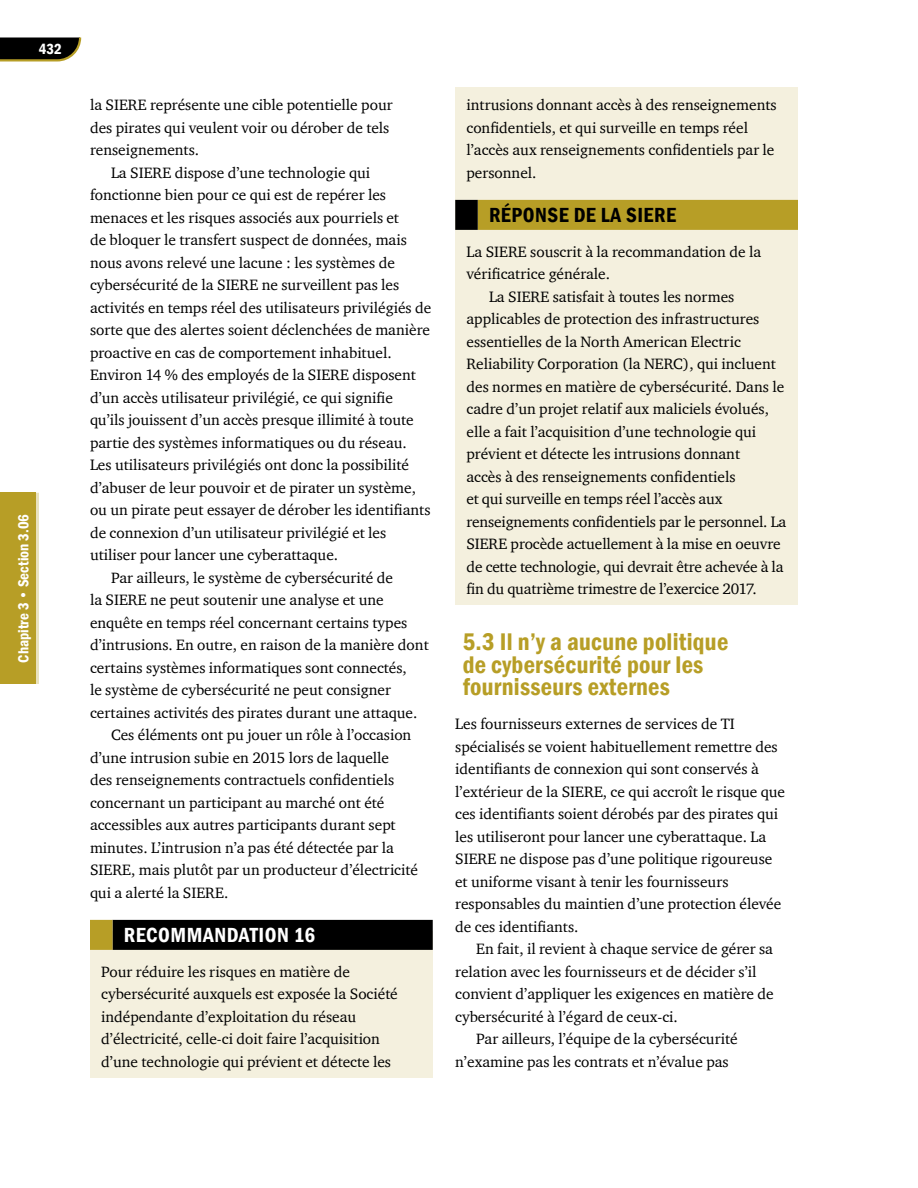
<style>
.page{position:relative;width:918px;height:1188px;background:#fff}
.page>*{position:absolute;margin:0;border:0;box-sizing:border-box;transform-origin:0 0}
.t1{font:600 condensed 24.75px/22.5px "Franklin Gothic";letter-spacing:.01em;color:#b79e26}
.t2{font:600 condensed 21px "Franklin Gothic";letter-spacing:.025em;color:#fff}
.t3{font:600 condensed 21px "Franklin Gothic";letter-spacing:.025em;color:#000}
.t4{font:15.3px/22.5px "Charter ITC";color:#000}
.t5{font:600 condensed 15px "Franklin Gothic";color:#fff}
</style>
<div class="page">
<svg style="left:0;top:38px;width:82px;height:24px;background:#2b281b"></svg>
<div style="left:0;top:493px;width:36px;height:191px;background:#b79e26"></div>
<hr style="left:36px;top:493px;width:3px;height:191px;background:#e9e2be">
<div style="left:90px;top:932px;width:343px;height:146px;background:#f4f0de"></div>
<div style="left:455px;top:88px;width:343px;height:517px;background:#f4f0de"></div>
<div style="left:112px;top:920px;width:321px;height:30px;background:#000"></div>
<div style="left:90px;top:920px;width:22px;height:30px;background:#b79e26"></div>
<div style="left:478px;top:200px;width:320px;height:30px;background:#b79e26"></div>
<div style="left:455px;top:200px;width:23px;height:30px;background:#000"></div>
<p class="t5" style="left:39px;top:39px;width:24px">432</p>
<p class="t5" style="left:13px;top:663px;width:150px;rotate:-90deg">Chapitre 3 • Section 3.06</p>
<p class="t4" style="left:90px;top:93px;width:304px">la SIERE représente une cible potentielle pour des pirates qui veulent voir ou dérober de tels renseignements.</p>
<p class="t4" style="left:111px;top:161px;width:261px">La SIERE dispose d’une technologie qui</p>
<p class="t4" style="left:90px;top:183px;width:298px">fonctionne bien pour ce qui est de repérer les</p>
<p class="t4" style="left:90px;top:206px;width:311px">menaces et les risques associés aux pourriels et</p>
<p class="t4" style="left:90px;top:228px;width:318px">de bloquer le transfert suspect de données, mais</p>
<p class="t4" style="left:90px;top:251px;width:306px">nous avons relevé une lacune : les systèmes de</p>
<p class="t4" style="left:90px;top:273px;width:311px">cybersécurité de la SIERE ne surveillent pas les</p>
<p class="t4" style="left:90px;top:296px;width:343px">activités en temps réel des utilisateurs privilégiés de</p>
<p class="t4" style="left:90px;top:318px;width:342px">sorte que des alertes soient déclenchées de manière</p>
<p class="t4" style="left:90px;top:341px;width:303px">proactive en cas de comportement inhabituel.</p>
<p class="t4" style="left:90px;top:363px;width:327px">Environ 14 % des employés de la SIERE disposent</p>
<p class="t4" style="left:90px;top:386px;width:305px">d’un accès utilisateur privilégié, ce qui signifie</p>
<p class="t4" style="left:90px;top:408px;width:325px">qu’ils jouissent d’un accès presque illimité à toute</p>
<p class="t4" style="left:90px;top:431px;width:318px">partie des systèmes informatiques ou du réseau.</p>
<p class="t4" style="left:90px;top:453px;width:320px">Les utilisateurs privilégiés ont donc la possibilité</p>
<p class="t4" style="left:90px;top:476px;width:328px">d’abuser de leur pouvoir et de pirater un système,</p>
<p class="t4" style="left:90px;top:498px;width:342px">ou un pirate peut essayer de dérober les identifiants</p>
<p class="t4" style="left:90px;top:521px;width:298px">de connexion d’un utilisateur privilégié et les</p>
<p class="t4" style="left:90px;top:543px;width:250px">utiliser pour lancer une cyberattaque.</p>
<p class="t4" style="left:111px;top:566px;width:284px">Par ailleurs, le système de cybersécurité de</p>
<p class="t4" style="left:90px;top:588px;width:295px">la SIERE ne peut soutenir une analyse et une</p>
<p class="t4" style="left:90px;top:611px;width:319px">enquête en temps réel concernant certains types</p>
<p class="t4" style="left:90px;top:633px;width:340px">d’intrusions. En outre, en raison de la manière dont</p>
<p class="t4" style="left:90px;top:656px;width:318px">certains systèmes informatiques sont connectés,</p>
<p class="t4" style="left:90px;top:678px;width:303px">le système de cybersécurité ne peut consigner</p>
<p class="t4" style="left:90px;top:701px;width:329px">certaines activités des pirates durant une attaque.</p>
<p class="t4" style="left:111px;top:723px;width:302px">Ces éléments ont pu jouer un rôle à l’occasion</p>
<p class="t4" style="left:90px;top:746px;width:301px">d’une intrusion subie en 2015 lors de laquelle</p>
<p class="t4" style="left:90px;top:768px;width:306px">des renseignements contractuels confidentiels</p>
<p class="t4" style="left:90px;top:791px;width:296px">concernant un participant au marché ont été</p>
<p class="t4" style="left:90px;top:813px;width:307px">accessibles aux autres participants durant sept</p>
<p class="t4" style="left:90px;top:836px;width:305px">minutes. L’intrusion n’a pas été détectée par la</p>
<p class="t4" style="left:90px;top:858px;width:330px">SIERE, mais plutôt par un producteur d’électricité</p>
<p class="t4" style="left:90px;top:881px;width:140px">qui a alerté la SIERE.</p>
<h2 class="t2" style="left:124px;top:921px;width:193px">RECOMMANDATION 16</h2>
<p class="t4" style="left:101px;top:960px;width:298px">Pour réduire les risques en matière de cybersécurité auxquels est exposée la Société indépendante d’exploitation du réseau d’électricité, celle-ci doit faire l’acquisition d’une technologie qui prévient et détecte les</p>
<p class="t4" style="left:466px;top:93px;width:312px">intrusions donnant accès à des renseignements confidentiels, et qui surveille en temps réel l’accès aux renseignements confidentiels par le personnel.</p>
<h2 class="t3" style="left:489px;top:201px;width:189px">RÉPONSE DE LA SIERE</h2>
<p class="t4" style="left:466px;top:240px;width:296px">La SIERE souscrit à la recommandation de la</p>
<p class="t4" style="left:466px;top:262px;width:145px">vérificatrice générale.</p>
<p class="t4" style="left:489px;top:285px;width:247px">La SIERE satisfait à toutes les normes</p>
<p class="t4" style="left:466px;top:307px;width:294px">applicables de protection des infrastructures</p>
<p class="t4" style="left:466px;top:330px;width:276px">essentielles de la North American Electric</p>
<p class="t4" style="left:466px;top:352px;width:311px">Reliability Corporation (la NERC), qui incluent</p>
<p class="t4" style="left:466px;top:375px;width:319px">des normes en matière de cybersécurité. Dans le</p>
<p class="t4" style="left:466px;top:397px;width:304px">cadre d’un projet relatif aux maliciels évolués,</p>
<p class="t4" style="left:466px;top:420px;width:291px">elle a fait l’acquisition d’une technologie qui</p>
<p class="t4" style="left:466px;top:442px;width:275px">prévient et détecte les intrusions donnant</p>
<p class="t4" style="left:466px;top:465px;width:271px">accès à des renseignements confidentiels</p>
<p class="t4" style="left:466px;top:487px;width:258px">et qui surveille en temps réel l’accès aux</p>
<p class="t4" style="left:466px;top:510px;width:321px">renseignements confidentiels par le personnel. La</p>
<p class="t4" style="left:466px;top:532px;width:316px">SIERE procède actuellement à la mise en oeuvre</p>
<p class="t4" style="left:466px;top:555px;width:319px">de cette technologie, qui devrait être achevée à la</p>
<p class="t4" style="left:466px;top:577px;width:292px">fin du quatrième trimestre de l’exercice 2017.</p>
<h1 class="t1" style="left:463px;top:630px;width:267px">5.3 Il n’y a aucune politique de cybersécurité pour les fournisseurs externes</h1>
<p class="t4" style="left:455px;top:712px;width:331px">Les fournisseurs externes de services de TI spécialisés se voient habituellement remettre des identifiants de connexion qui sont conservés à l’extérieur de la SIERE, ce qui accroît le risque que ces identifiants soient dérobés par des pirates qui les utiliseront pour lancer une cyberattaque. La SIERE ne dispose pas d’une politique rigoureuse et uniforme visant à tenir les fournisseurs responsables du maintien d’une protection élevée de ces identifiants.</p>
<p class="t4" style="left:476px;top:937px;width:298px">En fait, il revient à chaque service de gérer sa</p>
<p class="t4" style="left:455px;top:960px;width:303px">relation avec les fournisseurs et de décider s’il</p>
<p class="t4" style="left:455px;top:982px;width:320px">convient d’appliquer les exigences en matière de</p>
<p class="t4" style="left:455px;top:1005px;width:224px">cybersécurité à l’égard de ceux-ci.</p>
<p class="t4" style="left:476px;top:1027px;width:263px">Par ailleurs, l’équipe de la cybersécurité</p>
<p class="t4" style="left:455px;top:1050px;width:275px">n’examine pas les contrats et n’évalue pas</p>
</div>
